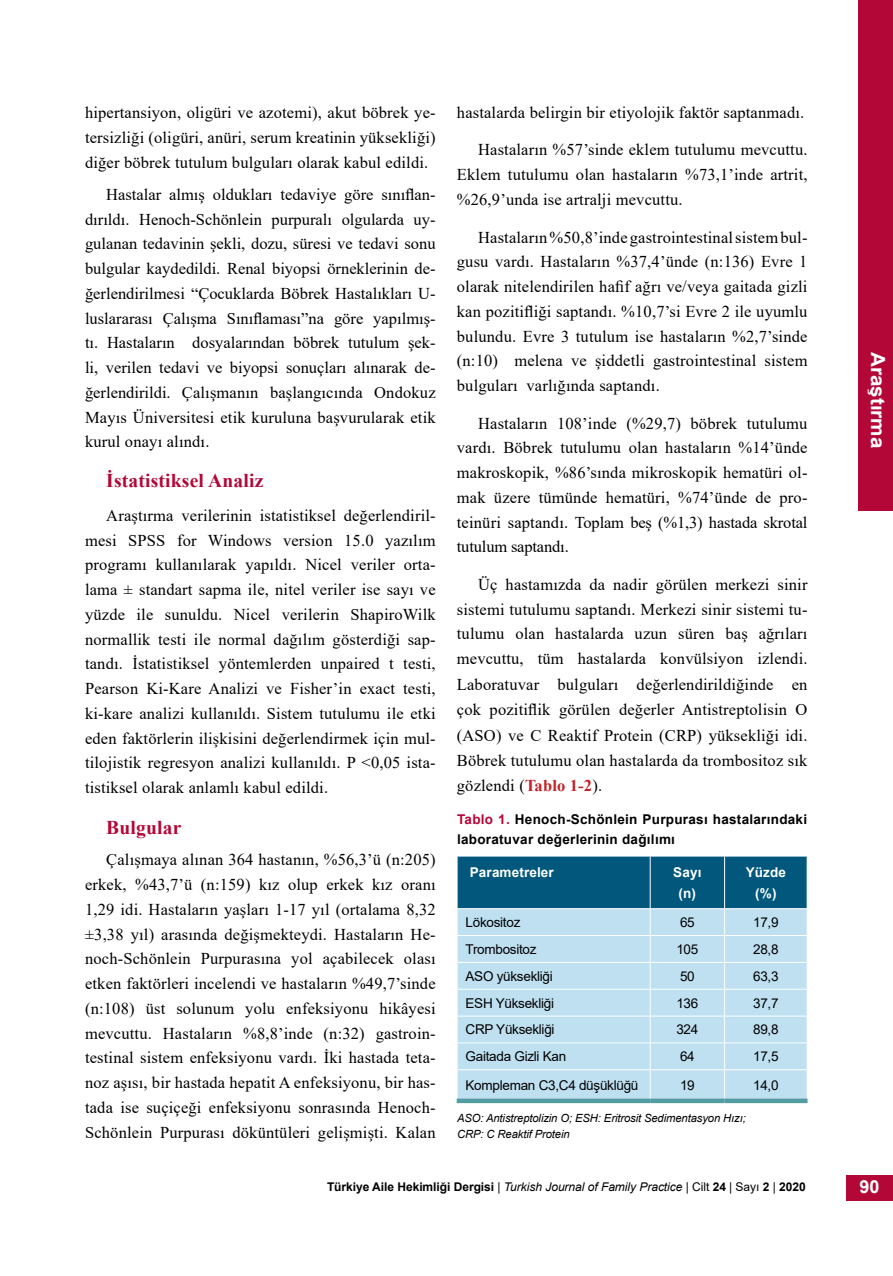
<style>
.page{position:relative;width:893px;height:1276px;background:#fff}
.page>*{position:absolute;margin:0;border:0;box-sizing:border-box;transform-origin:0 0}
.t1{font:700 19.5px "Times New Roman";letter-spacing:.01em;color:#b30738}
.t2{font:700 19.5px "Arial";color:#fff;scale:1.06 1}
.t3{font:700 18px "Arial";color:#fff}
.t4{font:16.5px/24.8px "Times New Roman";letter-spacing:.01em;color:#000;text-align:justify}
.t5{font:13.5px "Arial";letter-spacing:-.02em;color:#000}
.t6{font:700 13.5px/19.5px "Arial";letter-spacing:.02em;color:#000}
.t7{font:700 13.5px/21px "Arial";letter-spacing:.01em;color:#fff;text-align:center}
.t8{font:700 12px "Arial";letter-spacing:-.005em;color:#000}
.t9{font:italic 11.25px/16.5px "Arial";letter-spacing:-.01em;color:#000}
.s1{font-weight:700;color:#c41f25}
.s2{color:#b30738}
.s3{font-weight:400}
.s4{font-weight:400;font-style:italic}
</style>
<div class="page">
<div style="left:859px;top:0;width:34px;height:510px;background:#b30738"></div>
<div style="left:846px;top:1175px;width:47px;height:25px;background:#b30738"></div>
<div style="left:457px;top:1098px;width:193px;height:5px;background:#539ca2"></div>
<div style="left:650px;top:1098px;width:75px;height:5px;background:#539ca2"></div>
<div style="left:725px;top:1098px;width:82px;height:5px;background:#539ca2"></div>
<svg style="left:457px;top:856px;width:351px;height:242px;background:#98c4d8"></svg>
<hr style="left:457px;top:1069px;width:193px;height:1px;background:#fff">
<hr style="left:650px;top:1069px;width:75px;height:1px;background:#fff">
<hr style="left:725px;top:1069px;width:82px;height:1px;background:#fff">
<hr style="left:457px;top:856px;width:1px;height:52px;background:#fff">
<hr style="left:807px;top:856px;width:1px;height:52px;background:#fff">
<hr style="left:457px;top:908px;width:193px;height:1px;background:#fff">
<hr style="left:650px;top:908px;width:75px;height:1px;background:#fff">
<hr style="left:725px;top:908px;width:82px;height:1px;background:#fff">
<p class="t4" style="left:85px;top:100px;width:352px">hipertansiyon, oligüri ve azotemi), akut böbrek ye&shy;tersizliği (oligüri, anüri, serum kreatinin yüksekliği) diğer böbrek tutulum bulguları olarak kabul edildi.</p>
<p class="t4" style="left:85px;top:181px;width:352px;text-indent:21px">Hastalar almış oldukları tedaviye göre sınıflan&shy;dırıldı. Henoch-Schönlein purpuralı olgularda uy&shy;gulanan tedavinin şekli, dozu, süresi ve tedavi sonu bulgular kaydedildi. Renal biyopsi örneklerinin de&shy;ğerlendirilmesi “Çocuklarda Böbrek Hastalıkları U&shy;luslararası Çalışma Sınıflaması”na göre yapılmış&shy;tı. Hastaların dosyalarından böbrek tutulum şek&shy;li, verilen tedavi ve biyopsi sonuçları alınarak de&shy;ğerlendirildi. Çalışmanın başlangıcında Ondokuz Mayıs Üniversitesi etik kuruluna başvurularak etik kurul onayı alındı.</p>
<p class="t1" style="left:106px;top:466px;width:159px">İstatistiksel Analiz</p>
<p class="t4" style="left:85px;top:502px;width:352px;text-indent:21px">Araştırma verilerinin istatistiksel değerlendiril&shy;mesi SPSS for Windows version 15.0 yazılım programı kullanılarak yapıldı. Nicel veriler orta&shy;lama ± standart sapma ile, nitel veriler ise sayı ve yüzde ile sunuldu. Nicel verilerin ShapiroWilk normallik testi ile normal dağılım gösterdiği sap&shy;tandı. İstatistiksel yöntemlerden unpaired t testi, Pearson Ki-Kare Analizi ve Fisher’in exact testi, ki-kare analizi kullanıldı. Sistem tutulumu ile etki eden faktörlerin ilişkisini değerlendirmek için mul&shy;tilojistik regresyon analizi kullanıldı. P &lt;0,05 ista&shy;tistiksel olarak anlamlı kabul edildi.</p>
<p class="t1" style="left:106px;top:814px;width:77px">Bulgular</p>
<p class="t4" style="left:85px;top:847px;width:352px;text-indent:21px">Çalışmaya alınan 364 hastanın, %56,3’ü (n:205) erkek, %43,7’ü (n:159) kız olup erkek kız oranı 1,29 idi. Hastaların yaşları 1-17 yıl (ortalama 8,32 ±3,38 yıl) arasında değişmekteydi. Hastaların He&shy;noch-Schönlein Purpurasına yol açabilecek olası etken faktörleri incelendi ve hastaların %49,7’sinde (n:108) üst solunum yolu enfeksiyonu hikâyesi mevcuttu. Hastaların %8,8’inde (n:32) gastroin&shy;testinal sistem enfeksiyonu vardı. İki hastada teta&shy;noz aşısı, bir hastada hepatit A enfeksiyonu, bir has&shy;tada ise suçiçeği enfeksiyonu sonrasında Henoch-Schönlein Purpurası döküntüleri gelişmişti. Kalan</p>
<p class="t4" style="left:457px;top:100px;width:349px">hastalarda belirgin bir etiyolojik faktör saptanmadı.</p>
<p class="t4" style="left:457px;top:137px;width:352px;text-indent:21px">Hastaların %57’sinde eklem tutulumu mevcuttu.<br>Eklem tutulumu olan hastaların %73,1’inde artrit, %26,9’unda ise artralji mevcuttu.</p>
<p class="t4" style="left:457px;top:224px;width:352px;text-indent:21px">Hastaların %50,8’inde gastrointestinal sistem bul&shy;gusu vardı. Hastaların %37,4’ünde (n:136) Evre 1 olarak nitelendirilen hafif ağrı ve/veya gaitada gizli kan pozitifliği saptandı. %10,7’si Evre 2 ile uyumlu bulundu. Evre 3 tutulum ise hastaların %2,7’sinde (n:10) melena ve şiddetli gastrointestinal sistem bulguları varlığında saptandı.</p>
<p class="t4" style="left:457px;top:410px;width:352px;text-indent:21px">Hastaların 108’inde (%29,7) böbrek tutulumu vardı. Böbrek tutulumu olan hastaların %14’ünde makroskopik, %86’sında mikroskopik hematüri ol&shy;mak üzere tümünde hematüri, %74’ünde de pro&shy;teinüri saptandı. Toplam beş (%1,3) hastada skrotal tutulum saptandı.</p>
<p class="t4" style="left:457px;top:571px;width:352px;text-indent:21px">Üç hastamızda da nadir görülen merkezi sinir sistemi tutulumu saptandı. Merkezi sinir sistemi tu&shy;tulumu olan hastalarda uzun süren baş ağrıları mevcuttu, tüm hastalarda konvülsiyon izlendi.<br>Laboratuvar bulguları değerlendirildiğinde en çok pozitiflik görülen değerler Antistreptolisin O (ASO) ve C Reaktif Protein (CRP) yüksekliği idi.<br>Böbrek tutulumu olan hastalarda da trombositoz sık gözlendi (<span class="s1">Tablo 1-2</span>).</p>
<p class="t6" style="left:457px;top:810px;width:352px"><span class="s2">Tablo 1.</span> Henoch-Schönlein Purpurası hastalarındaki laboratuvar değerlerinin dağılımı</p>
<p class="t7" style="left:470px;top:862px;width:86px">Parametreler</p>
<p class="t7" style="left:673px;top:862px;width:30px">Sayı (n)</p>
<p class="t7" style="left:746px;top:862px;width:42px">Yüzde (%)</p>
<p class="t5" style="left:466px;top:913px;width:56px">Lökositoz</p>
<p class="t5" style="left:680px;top:913px;width:16px">65</p>
<p class="t5" style="left:753px;top:913px;width:27px">17,9</p>
<p class="t5" style="left:466px;top:940px;width:73px">Trombositoz</p>
<p class="t5" style="left:676px;top:940px;width:23px">105</p>
<p class="t5" style="left:753px;top:940px;width:27px">28,8</p>
<p class="t5" style="left:466px;top:966px;width:89px">ASO yüksekliği</p>
<p class="t5" style="left:680px;top:966px;width:16px">50</p>
<p class="t5" style="left:753px;top:966px;width:27px">63,3</p>
<p class="t5" style="left:466px;top:993px;width:90px">ESH Yüksekliği</p>
<p class="t5" style="left:676px;top:993px;width:23px">136</p>
<p class="t5" style="left:753px;top:993px;width:27px">37,7</p>
<p class="t5" style="left:466px;top:1020px;width:91px">CRP Yüksekliği</p>
<p class="t5" style="left:676px;top:1020px;width:23px">324</p>
<p class="t5" style="left:753px;top:1020px;width:27px">89,8</p>
<p class="t5" style="left:466px;top:1047px;width:102px">Gaitada Gizli Kan</p>
<p class="t5" style="left:680px;top:1047px;width:16px">64</p>
<p class="t5" style="left:753px;top:1047px;width:27px">17,5</p>
<p class="t5" style="left:466px;top:1076px;width:174px">Kompleman C3,C4 düşüklüğü</p>
<p class="t5" style="left:680px;top:1076px;width:16px">19</p>
<p class="t5" style="left:753px;top:1076px;width:27px">14,0</p>
<p class="t9" style="left:457px;top:1109px;width:290px">ASO: Antistreptolizin O; ESH: Eritrosit Sedimentasyon Hızı;<br>CRP: C Reaktif Protein</p>
<p class="t2" style="left:892px;top:352px;width:93px;rotate:90deg">Araştırma</p>
<p class="t8" style="left:327px;top:1178px;width:480px">Türkiye Aile Hekimliği Dergisi <span class="s3">|</span> <span class="s4">Turkish Journal of Family Practice</span> <span class="s3">| Cilt</span> 24 <span class="s3">| Sayı</span> 2 <span class="s3">|</span> 2020</p>
<p class="t3" style="left:860px;top:1174px;width:22px">90</p>
</div>
